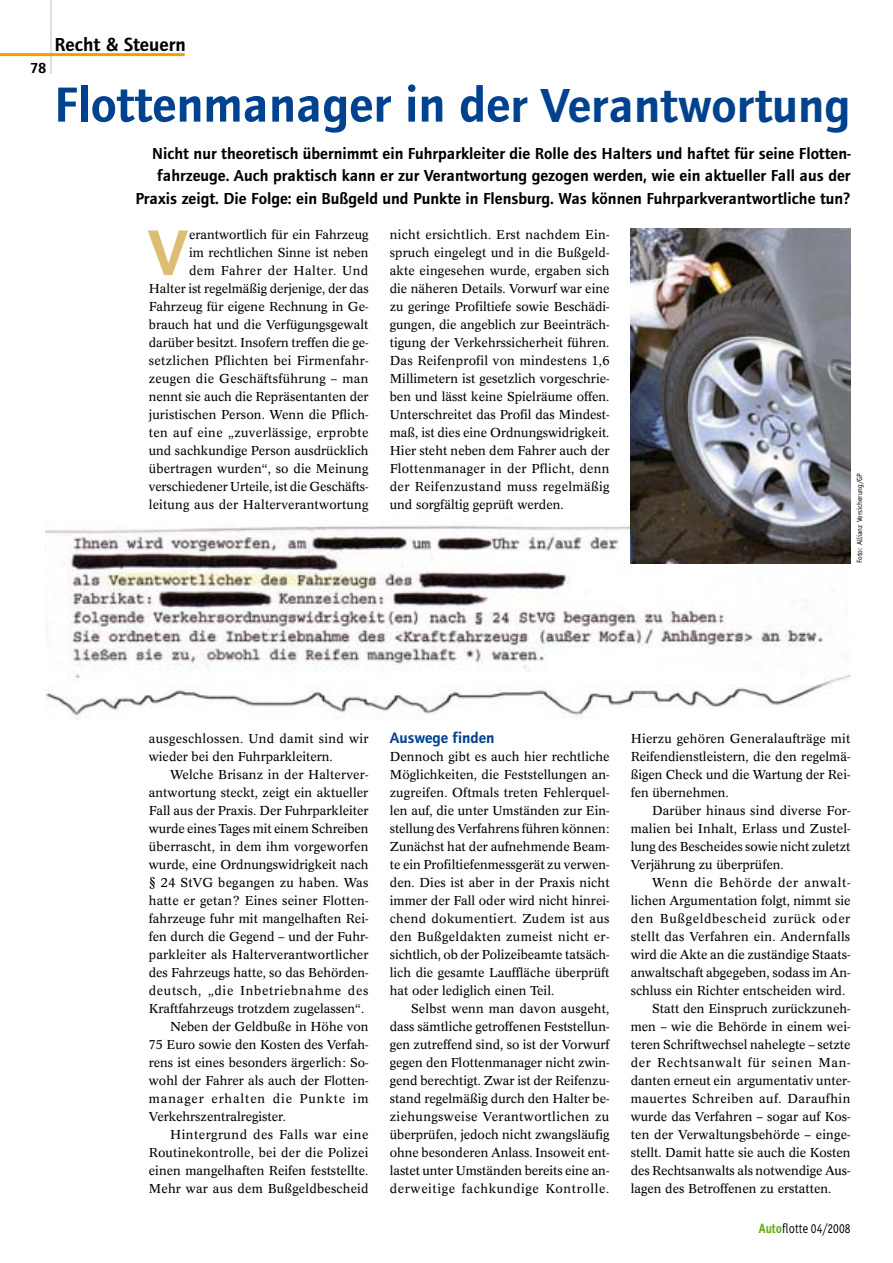
<style>
.page{position:relative;width:893px;height:1263px;background:#fff}
.page>*{position:absolute;margin:0;border:0;box-sizing:border-box;transform-origin:0 0}
.t1{font:600 66.75px "Foundry Journal";color:#ddbc73}
.t2{font:600 51px "Foundry Journal";color:#00428d}
.t3{font:600 19.5px "Foundry Journal";color:#000}
.t4{font:600 16.5px/22.5px "Foundry Journal";color:#000;text-align:right}
.t5{font:600 15.75px "Foundry Journal";color:#00428d}
.t6{font:600 15px "Foundry Journal";color:#000}
.t7{font:13.5px "Officina Sans Std";color:#000;scale:.85 1}
.t8{font:12.75px/18px "Concorde BQ";color:#000;text-align:justify}
.t9{font:12.75px "Concorde BQ";letter-spacing:.045em;color:#000}
.t10{font:12.75px "Concorde BQ";letter-spacing:.02em;color:#000}
.t11{font:12.75px "Concorde BQ";letter-spacing:.035em;color:#000}
.t12{font:12.75px "Concorde BQ";letter-spacing:.05em;color:#000}
.t13{font:12.75px "Concorde BQ";letter-spacing:.065em;color:#000}
.t14{font:12.75px "Concorde BQ";letter-spacing:.04em;color:#000}
.t15{font:7.5px "Officina Sans Std";color:#000}
.s1{font-size:49.5px}
.s2{font-family:"Meta OT";font-weight:700;color:#62ac14}
.s3{font-family:"Meta OT"}
</style>
<div class="page">
<img style="left:45px;top:517px;width:805px;height:203px">
<img style="left:631px;top:229px;width:219px;height:334px">
<hr style="left:51px;top:0;width:1px;height:74px;background:#b8c3c9">
<hr style="left:0;top:53px;width:185px;height:3px;background:#f39d00">
<p class="t6" style="left:30px;top:62px;width:18px">78</p>
<h3 class="t3" style="left:55px;top:37px;width:133px">Recht &amp; Steuern</h3>
<h2 class="t2" style="left:54px;top:85px;width:798px">Flottenmanager in de<span class="s1">r Verantwortung</span></h2>
<p class="t4" style="left:135px;top:144px;width:717px">Nicht nur theoretisch übernimmt ein Fuhrparkleiter die Rolle des Halters und haftet für seine Flotten&shy;fahrzeuge. Auch praktisch kann er zur Verantwortung gezogen werden, wie ein aktueller Fall aus der<br>Praxis zeigt. Die Folge: ein Bußgeld und Punkte in Flensburg. Was können Fuhrparkverantwortliche tun?</p>
<p class="t8" style="left:149px;top:226px;width:221px;text-align:right">erantwortlich für ein Fahrzeug<br>im rechtlichen Sinne ist neben<br>dem Fahrer der Halter. Und<br>Halter ist regelmäßig derjenige, der das Fahrzeug für eigene Rechnung in Ge&shy;brauch hat und die Verfügungsgewalt darüber besitzt. Insofern treffen die ge&shy;setzlichen Pflichten bei Firmenfahr&shy;zeugen die Geschäftsführung – man nennt sie auch die Repräsentanten der juristischen Person. Wenn die Pflich&shy;ten auf eine „zuverlässige, erprobte und sachkundige Person ausdrücklich übertragen wurden“, so die Meinung verschiedener Urteile, ist die Geschäfts&shy;leitung aus der Halterverantwortung</p>
<h1 class="t1" style="left:149px;top:227px;width:40px">V</h1>
<p class="t8" style="left:390px;top:226px;width:221px">nicht ersichtlich. Erst nachdem Ein&shy;spruch eingelegt und in die Bußgeld&shy;akte eingesehen wurde, ergaben sich die näheren Details. Vorwurf war eine zu geringe Profiltiefe sowie Beschädi&shy;gungen, die angeblich zur Beeinträch&shy;tigung der Verkehrssicherheit führen.<br>Das Reifenprofil von mindestens 1,6<br>Millimetern ist gesetzlich vorgeschrie&shy;ben und lässt keine Spielräume offen.<br>Unterschreitet das Profil das Mindest&shy;maß, ist dies eine Ordnungswidrigkeit.<br>Hier steht neben dem Fahrer auch der Flottenmanager in der Pflicht, denn der Reifenzustand muss regelmäßig und sorgfältig geprüft werden.</p>
<p class="t15" style="left:857px;top:563px;width:92px;rotate:-90deg">Foto: Allianz Versicherung/GP</p>
<p class="t8" style="left:149px;top:730px;width:221px">ausgeschlossen. Und damit sind wir wieder bei den Fuhrparkleitern.</p>
<p class="t8" style="left:170px;top:766px;width:200px">Welche Brisanz in der Halterver-</p>
<p class="t8" style="left:149px;top:784px;width:221px">antwortung steckt, zeigt ein aktueller</p>
<p class="t8" style="left:149px;top:802px;width:221px">Fall aus der Praxis. Der Fuhrparkleiter</p>
<p class="t8" style="left:149px;top:820px;width:221px">wurde eines Tages mit einem Schreiben</p>
<p class="t8" style="left:149px;top:838px;width:221px">überrascht, in dem ihm vorgeworfen</p>
<p class="t8" style="left:149px;top:856px;width:221px">wurde, eine Ordnungswidrigkeit nach</p>
<p class="t10" style="left:149px;top:876px;width:221px">§ 24 StVG begangen zu haben. Was</p>
<p class="t8" style="left:149px;top:892px;width:221px">hatte er getan? Eines seiner Flotten-</p>
<p class="t8" style="left:149px;top:910px;width:221px">fahrzeuge fuhr mit mangelhaften Rei-</p>
<p class="t8" style="left:149px;top:928px;width:221px">fen durch die Gegend – und der Fuhr-</p>
<p class="t8" style="left:149px;top:946px;width:221px">parkleiter als Halterverantwortlicher</p>
<p class="t8" style="left:149px;top:964px;width:221px">des Fahrzeugs hatte, so das Behörden-</p>
<p class="t12" style="left:149px;top:984px;width:221px">deutsch, „die Inbetriebnahme des</p>
<p class="t8" style="left:149px;top:1000px;width:217px">Kraftfahrzeugs trotzdem zugelassen“.</p>
<p class="t8" style="left:170px;top:1018px;width:200px">Neben der Geldbuße in Höhe von</p>
<p class="t8" style="left:149px;top:1036px;width:221px">75 Euro sowie den Kosten des Verfah-</p>
<p class="t8" style="left:149px;top:1054px;width:221px">rens ist eines besonders ärgerlich: So-</p>
<p class="t8" style="left:149px;top:1072px;width:221px">wohl der Fahrer als auch der Flotten-</p>
<p class="t13" style="left:149px;top:1092px;width:221px">manager erhalten die Punkte im</p>
<p class="t8" style="left:149px;top:1108px;width:139px">Verkehrszentralregister.</p>
<p class="t14" style="left:170px;top:1128px;width:200px">Hintergrund des Falls war eine</p>
<p class="t8" style="left:149px;top:1144px;width:221px">Routinekontrolle, bei der die Polizei</p>
<p class="t8" style="left:149px;top:1162px;width:221px">einen mangelhaften Reifen feststellte.</p>
<p class="t8" style="left:149px;top:1180px;width:221px">Mehr war aus dem Bußgeldbescheid</p>
<p class="t5" style="left:390px;top:732px;width:106px">Auswege finden</p>
<p class="t8" style="left:390px;top:748px;width:221px">Dennoch gibt es auch hier rechtliche Möglichkeiten, die Feststellungen an&shy;zugreifen. Oftmals treten Fehlerquel&shy;len auf, die unter Umständen zur Ein&shy;stellung des Verfahrens führen können:<br>Zunächst hat der aufnehmende Beam&shy;te ein Profiltiefenmessgerät zu verwen&shy;den. Dies ist aber in der Praxis nicht immer der Fall oder wird nicht hinrei&shy;chend dokumentiert. Zudem ist aus den Bußgeldakten zumeist nicht er&shy;sichtlich, ob der Polizeibeamte tatsäch&shy;lich die gesamte Lauffläche überprüft hat oder lediglich einen Teil.</p>
<p class="t8" style="left:390px;top:1000px;width:221px;text-indent:21px">Selbst wenn man davon ausgeht, dass sämtliche getroffenen Feststellun&shy;gen zutreffend sind, so ist der Vorwurf gegen den Flottenmanager nicht zwin&shy;gend berechtigt. Zwar ist der Reifenzu&shy;stand regelmäßig durch den Halter be&shy;ziehungsweise Verantwortlichen zu überprüfen, jedoch nicht zwangsläufig ohne besonderen Anlass. Insoweit ent&shy;lastet unter Umständen bereits eine an&shy;derweitige fachkundige Kontrolle.</p>
<p class="t8" style="left:631px;top:730px;width:221px">Hierzu gehören Generalaufträge mit Reifendienstleistern, die den regelmä&shy;ßigen Check und die Wartung der Rei&shy;fen übernehmen.</p>
<p class="t8" style="left:631px;top:802px;width:221px;text-indent:21px">Darüber hinaus sind diverse For&shy;malien bei Inhalt, Erlass und Zustel&shy;lung des Bescheides sowie nicht zuletzt Verjährung zu überprüfen.</p>
<p class="t9" style="left:652px;top:876px;width:200px">Wenn die Behörde der anwalt-</p>
<p class="t8" style="left:631px;top:892px;width:221px">lichen Argumentation folgt, nimmt sie</p>
<p class="t9" style="left:631px;top:912px;width:221px">den Bußgeldbescheid zurück oder</p>
<p class="t10" style="left:631px;top:930px;width:221px">stellt das Verfahren ein. Andernfalls</p>
<p class="t8" style="left:631px;top:946px;width:221px">wird die Akte an die zuständige Staats-</p>
<p class="t8" style="left:631px;top:964px;width:221px">anwaltschaft abgegeben, sodass im An-</p>
<p class="t8" style="left:631px;top:982px;width:216px">schluss ein Richter entscheiden wird.</p>
<p class="t8" style="left:652px;top:1000px;width:200px">Statt den Einspruch zurückzuneh-</p>
<p class="t8" style="left:631px;top:1018px;width:221px">men – wie die Behörde in einem wei-</p>
<p class="t8" style="left:631px;top:1036px;width:221px">teren Schriftwechsel nahelegte – setzte</p>
<p class="t9" style="left:631px;top:1056px;width:221px">der Rechtsanwalt für seinen Man-</p>
<p class="t8" style="left:631px;top:1072px;width:221px">danten erneut ein argumentativ unter-</p>
<p class="t11" style="left:631px;top:1092px;width:221px">mauertes Schreiben auf. Daraufhin</p>
<p class="t8" style="left:631px;top:1108px;width:221px">wurde das Verfahren – sogar auf Kos-</p>
<p class="t8" style="left:631px;top:1126px;width:221px">ten der Verwaltungsbehörde – einge-</p>
<p class="t8" style="left:631px;top:1144px;width:221px">stellt. Damit hatte sie auch die Kosten</p>
<p class="t8" style="left:631px;top:1162px;width:221px">des Rechtsanwalts als notwendige Aus-</p>
<p class="t8" style="left:631px;top:1180px;width:202px">lagen des Betroffenen zu erstatten.</p>
<p class="t7" style="left:759px;top:1223px;width:109px"><span class="s2">Auto</span><span class="s3">flotte</span> 04/2008</p>
</div>
